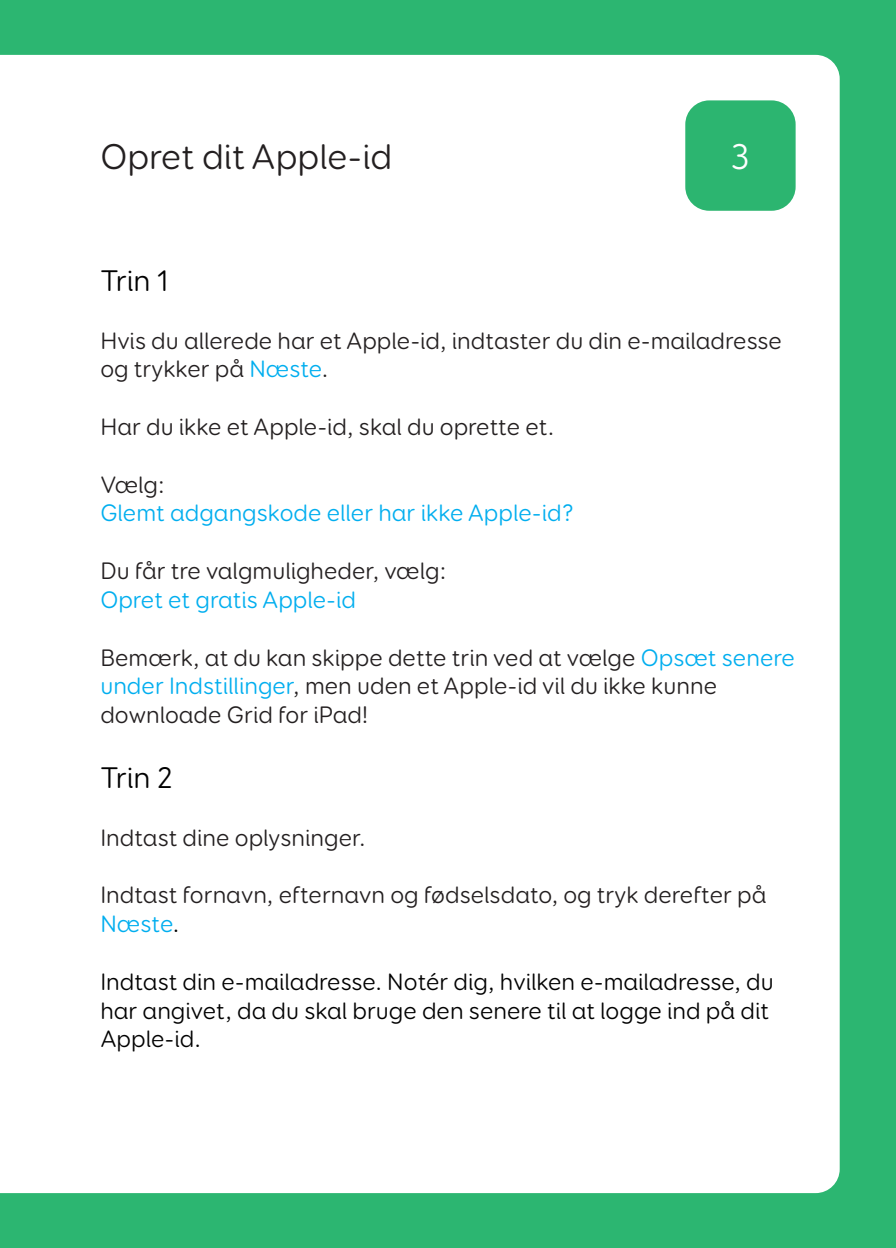
<style>
.page{position:relative;width:896px;height:1248px;background:#fff}
.page>*{position:absolute;margin:0;border:0;box-sizing:border-box;transform-origin:0 0}
.Page___section_headi{font:36px "Booster Next FY";color:#231f20}
.t1{font:36px "Booster Next FY";color:#fff}
.t2{font:30px "Booster Next FY";color:#000}
.t3{font:24px/28.8px "Booster Next FY";color:#231f20}
.t4{font:24px/28.8px "Booster Next FY";color:#000}
.t5{font:24px "Booster Next FY";color:#00aeef}
.s1{color:#00aeef}
.s2{color:#000}
</style>
<div class="page">
<div style="left:0;top:0;width:896px;height:1247px;background:#2cb671"></div>
<div style="left:0;top:55px;width:839px;height:1137px;background:#fff"></div>
<div style="left:685px;top:100px;width:110px;height:111px;background:#2cb570;border-radius:24px"></div>
<p class="Page___section_headi" style="left:100px;top:135px;width:293px">Opret dit Apple-id</p>
<p class="t1" style="left:731px;top:135px;width:20px">3</p>
<p class="t2" style="left:100px;top:262px;width:70px">Trin 1</p>
<p class="t3" style="left:100px;top:326px;width:683px">Hvis du allerede har et Apple-id, indtaster du din e-mailadresse og trykker på <span class="s1">Næste</span>.</p>
<p class="t3" style="left:100px;top:412px;width:456px">Har du ikke et Apple-id, skal du oprette et.</p>
<p class="t3" style="left:100px;top:470px;width:66px">Vælg:</p>
<p class="t5" style="left:100px;top:498px;width:475px">Glemt adgangskode eller har ikke Apple-id?</p>
<p class="t3" style="left:100px;top:556px;width:347px">Du får tre valgmuligheder, vælg:</p>
<p class="t5" style="left:100px;top:585px;width:257px">Opret et gratis Apple-id</p>
<p class="t3" style="left:100px;top:642px;width:696px">Bemærk, at du kan skippe dette trin ved at vælge <span class="s1">Opsæt senere under Indstillinger</span>, men uden et Apple-id vil du ikke kunne downloade Grid for iPad!</p>
<p class="t2" style="left:100px;top:759px;width:74px">Trin 2</p>
<p class="t3" style="left:100px;top:822px;width:267px">Indtast dine oplysninger.</p>
<p class="t3" style="left:100px;top:880px;width:667px">Indtast fornavn, efternavn og fødselsdato, og tryk derefter på<br><span class="s1">Næste</span><span class="s2">.</span></p>
<p class="t4" style="left:100px;top:966px;width:675px">Indtast din e-mailadresse. Notér dig, hvilken e-mailadresse, du har angivet, da du skal bruge den senere til at logge ind på dit<br>Apple-id.</p>
</div>
